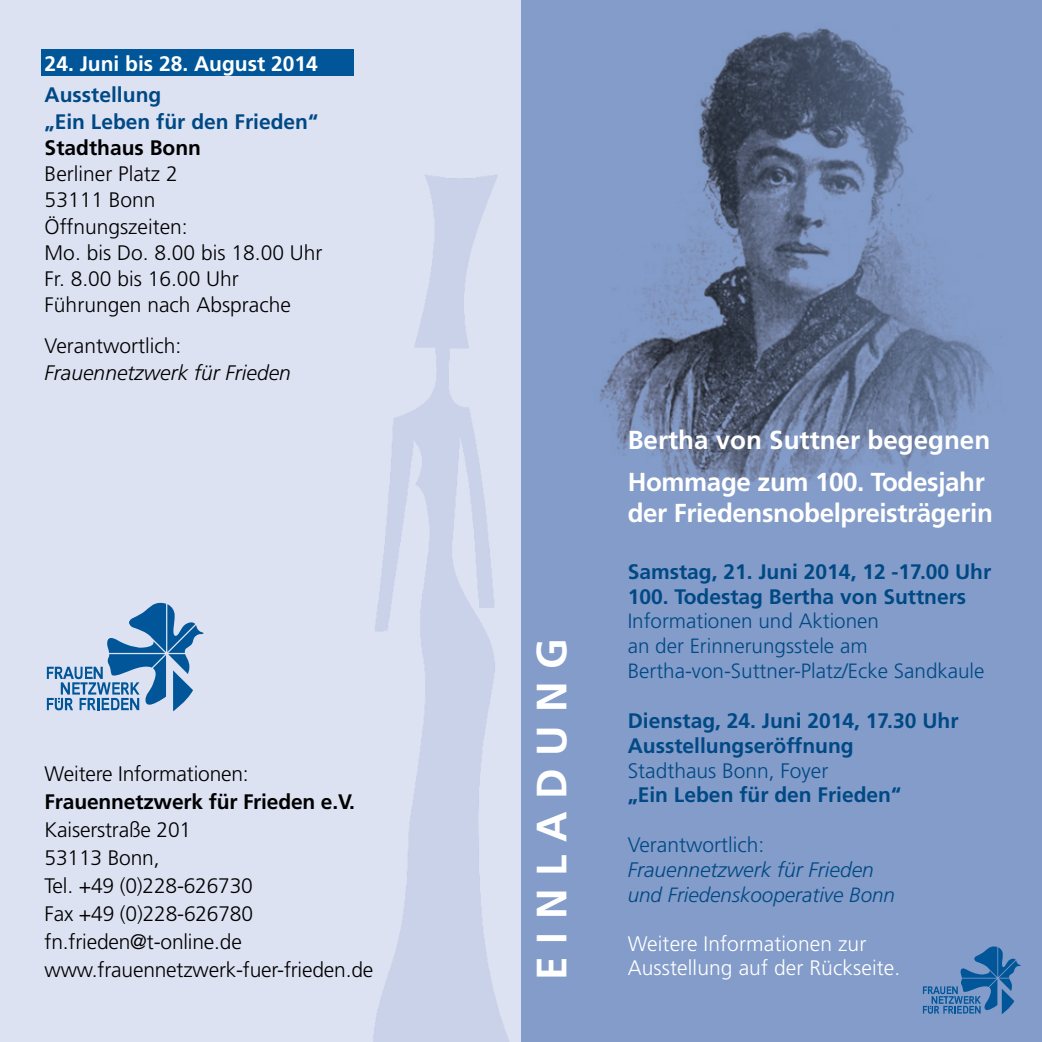
<style>
.page{position:relative;width:1042px;height:1042px;background:#fff}
.page>*{position:absolute;margin:0;border:0;box-sizing:border-box;transform-origin:0 0}
.t1{font:700 42.35px "Frutiger";letter-spacing:.3em;color:#fff}
.t2{font:700 26.07px/41.5px "Frutiger";letter-spacing:-.015em;color:#fff}
.t3{font:300 21px/28px "Frutiger";letter-spacing:-.01em;color:#000}
.t4{font:700 21px/24.8px "Frutiger";color:#004985}
.t5{font:300 21px/24.5px "Frutiger";letter-spacing:.005em;color:#fff}
.t6{font:700 21px "Frutiger";letter-spacing:-.01em;color:#000}
.t7{font:300 21px "Frutiger";color:#004985}
.t8{font:italic 300 21px "Frutiger";color:#004985}
.t9{font:italic 300 21px "Frutiger";color:#000}
.t10{font:700 21px "Frutiger CE";color:#fff}
.t11{font:300 20.65px/24.8px "Frutiger";color:#004985}
.t12{font:italic 300 20.65px "Frutiger";color:#004985}
</style>
<div class="page">
<div style="left:0;top:0;width:521px;height:1042px;background:#dde2f3"></div>
<div style="left:521px;top:0;width:521px;height:1042px;background:#839cc9"></div>
<div style="left:41px;top:50px;width:312px;height:26px;background:#005698"></div>
<svg style="left:47px;top:603px;width:156px;height:108px"></svg>
<img style="left:599px;top:28px;width:402px;height:453px">
<svg style="left:923px;top:946px;width:98px;height:68px"></svg>
<p class="t10" style="left:45px;top:51px;width:275px">24. Juni bis 28. August 2014</p>
<p class="t4" style="left:45px;top:82px;width:275px;line-height:26.2px">Ausstellung<br>„Ein Leben für den Frieden“</p>
<p class="t6" style="left:45px;top:135px;width:158px">Stadthaus Bonn</p>
<p class="t3" style="left:45px;top:161px;width:279px;line-height:26.2px">Berliner Platz 2<br>53111 Bonn<br>Öffnungszeiten:<br>Mo. bis Do. 8.00 bis 18.00 Uhr<br>Fr. 8.00 bis 16.00 Uhr<br>Führungen nach Absprache</p>
<p class="t3" style="left:45px;top:332px;width:138px">Verantwortlich:</p>
<p class="t9" style="left:45px;top:360px;width:248px">Frauennetzwerk für Frieden</p>
<p class="t3" style="left:45px;top:759px;width:206px">Weitere Informationen:</p>
<p class="t6" style="left:45px;top:789px;width:312px">Frauennetzwerk für Frieden e.V.</p>
<p class="t3" style="left:45px;top:815px;width:330px">Kaiserstraße 201<br>53113 Bonn,<br>Tel. +49 (0)228-626730<br>Fax +49 (0)228-626780 fn.frieden@t-online.de www.frauennetzwerk-fuer-frieden.de</p>
<h1 class="t1" style="left:527px;top:980px;width:343px;rotate:-90deg">EINLADUNG</h1>
<p class="t2" style="left:628px;top:419px;width:364px">Bertha von Suttner begegnen<br>Hommage zum 100. Todesjahr</p>
<p class="t2" style="left:628px;top:492px;width:367px">der Friedensnobelpreisträgerin</p>
<p class="t4" style="left:628px;top:559px;width:365px">Samstag, 21. Juni 2014, 12 -17.00 Uhr<br>100. Todestag Bertha von Suttners</p>
<p class="t11" style="left:628px;top:609px;width:358px">Informationen und Aktionen<br>an der Erinnerungsstele am<br>Bertha-von-Suttner-Platz/Ecke Sandkaule</p>
<p class="t4" style="left:628px;top:708px;width:332px">Dienstag, 24. Juni 2014, 17.30 Uhr<br>Ausstellungseröffnung</p>
<p class="t7" style="left:628px;top:758px;width:202px">Stadthaus Bonn, Foyer</p>
<p class="t4" style="left:628px;top:782px;width:275px">„Ein Leben für den Frieden“</p>
<p class="t7" style="left:628px;top:833px;width:138px">Verantwortlich:</p>
<p class="t8" style="left:628px;top:858px;width:248px">Frauennetzwerk für Frieden</p>
<p class="t12" style="left:628px;top:883px;width:269px">und Friedenskooperative Bonn</p>
<p class="t5" style="left:628px;top:931px;width:274px">Weitere Informationen zur<br>Ausstellung auf der Rückseite.</p>
</div>
